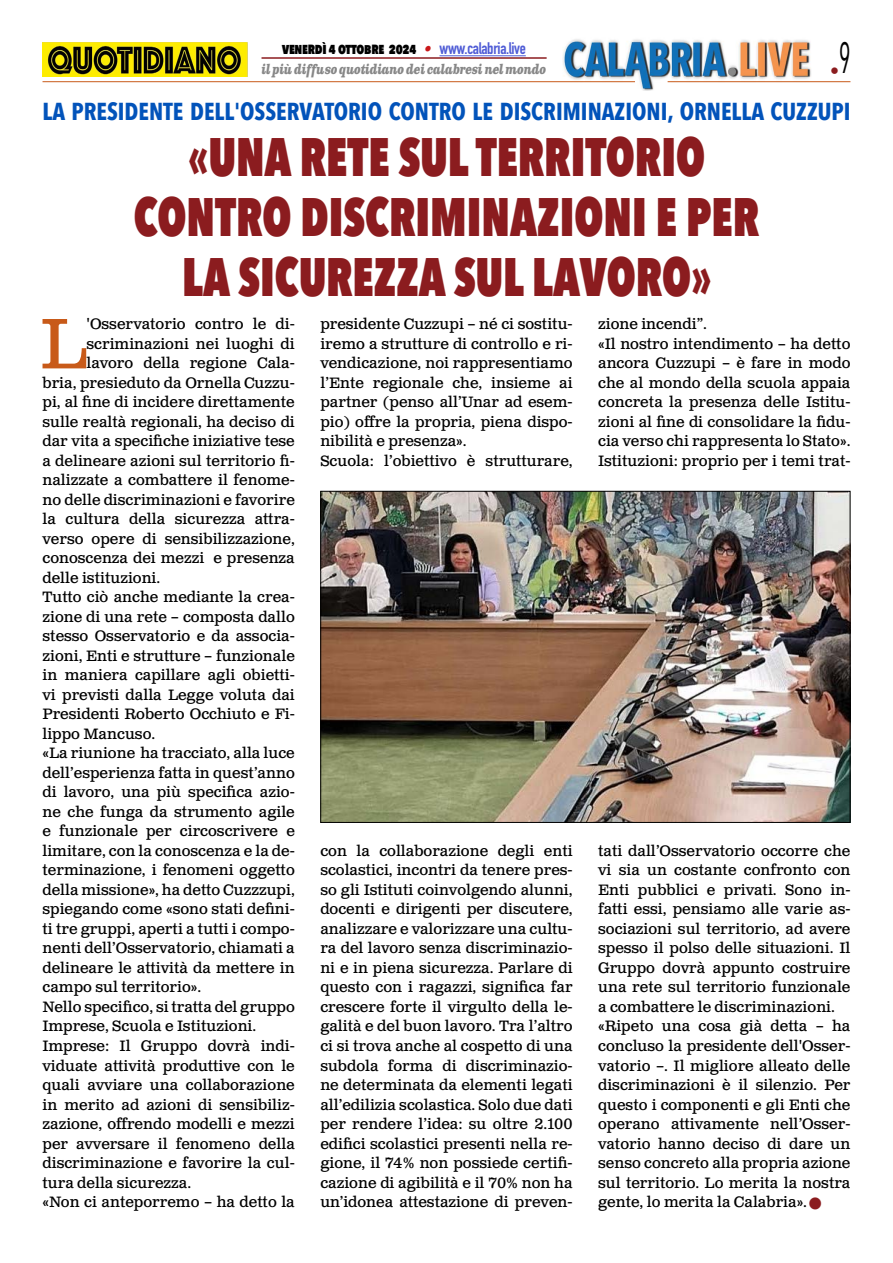
<style>
.page{position:relative;width:893px;height:1263px;background:#fff}
.page>*{position:absolute;margin:0;border:0;box-sizing:border-box;transform-origin:0 0}
.t1{font:71.25px "Clarendon Text Pro";color:#c85a19}
.t2{font:800 54px/60px "Avenir Next Condensed";color:#8b1c1f;text-align:center;scale:.84 1}
.t3{font:700 24.45px "Avenir Next Condensed";color:#0253ba;scale:.96 1}
.t4{font:18px "Avenir Next Condensed";color:#8b1c1f}
.t5{font:15px/19.5px "Clarendon Text Pro";color:#000}
.t6{font:800 15px "Avenir Next Condensed";letter-spacing:-.02em;color:#000;scale:.9 1}
.t7{font:italic 700 13.5px "Clarendon Text Pro";letter-spacing:-.04em;color:#878787;scale:.79 1}
.s1{font-family:"Clarendon Text Pro";font-weight:700;font-style:italic;color:#ca181a}
.s2{font-family:"DIN Condensed";font-weight:700;font-size:16.5px;color:#4f5cd6}
.s3{color:#8b1c1f}
</style>
<div class="page">
<img style="left:563px;top:39px;width:248px;height:51px">
<hr style="left:43px;top:81px;width:592px;height:1px;background:#c85a19">
<hr style="left:668px;top:81px;width:182px;height:1px;background:#c85a19">
<hr style="left:439px;top:55px;width:87px;height:1px;background:#4f5cd6">
<hr style="left:261px;top:57px;width:286px;height:2px;background:#8b1c1f">
<img style="left:43px;top:42px;width:204px;height:35px">
<img style="left:323px;top:493px;width:525px;height:328px">
<p class="t6" style="left:282px;top:39px;width:272px">venerdì 4 ottobre 2024 <span class="s1">•</span> <span class="s2">www.calabria.live</span></p>
<p class="t7" style="left:261px;top:61px;width:362px">il più diffuso quotidiano dei calabresi nel mondo</p>
<p class="t4" style="left:830px;top:55px;width:22px">•<sup>9</sup></p>
<h3 class="t3" style="left:43px;top:96px;width:843px">LA PRESIDENTE DELL'OSSERVATORIO CONTRO LE DISCRIMINAZIONI, ORNELLA CUZZUPI</h3>
<h2 class="t2" style="left:134px;top:126px;width:746px">«UNA RETE SUL TERRITORIO<br>CONTRO DISCRIMINAZIONI E PER<br>LA SICUREZZA SUL LAVORO»</h2>
<h1 class="t1" style="left:40px;top:301px;width:48px">L</h1>
<p class="t5" style="left:86px;top:315px;width:210px">'Osservatorio contro le di-</p>
<p class="t5" style="left:86px;top:335px;width:210px">scriminazioni nei luoghi di</p>
<p class="t5" style="left:86px;top:354px;width:210px">lavoro della regione Cala-</p>
<p class="t5" style="left:43px;top:374px;width:254px">bria, presieduto da Ornella Cuzzu-</p>
<p class="t5" style="left:43px;top:393px;width:254px">pi, al fine di incidere direttamente</p>
<p class="t5" style="left:43px;top:413px;width:254px">sulle realtà regionali, ha deciso di</p>
<p class="t5" style="left:43px;top:432px;width:254px">dar vita a specifiche iniziative tese</p>
<p class="t5" style="left:43px;top:452px;width:254px">a delineare azioni sul territorio fi-</p>
<p class="t5" style="left:43px;top:471px;width:254px">nalizzate a combattere il fenome-</p>
<p class="t5" style="left:43px;top:491px;width:254px">no delle discriminazioni e favorire</p>
<p class="t5" style="left:43px;top:510px;width:254px">la cultura della sicurezza attra-</p>
<p class="t5" style="left:43px;top:530px;width:254px">verso opere di sensibilizzazione,</p>
<p class="t5" style="left:43px;top:549px;width:254px">conoscenza dei mezzi e presenza</p>
<p class="t5" style="left:43px;top:569px;width:119px">delle istituzioni.</p>
<p class="t5" style="left:43px;top:588px;width:254px">Tutto ciò anche mediante la crea-</p>
<p class="t5" style="left:43px;top:608px;width:254px">zione di una rete – composta dallo</p>
<p class="t5" style="left:43px;top:627px;width:254px">stesso Osservatorio e da associa-</p>
<p class="t5" style="left:43px;top:647px;width:254px">zioni, Enti e strutture – funzionale</p>
<p class="t5" style="left:43px;top:666px;width:254px">in maniera capillare agli obietti-</p>
<p class="t5" style="left:43px;top:686px;width:254px">vi previsti dalla Legge voluta dai</p>
<p class="t5" style="left:43px;top:705px;width:254px">Presidenti Roberto Occhiuto e Fi-</p>
<p class="t5" style="left:43px;top:725px;width:114px">lippo Mancuso.</p>
<p class="t5" style="left:43px;top:744px;width:254px">«La riunione ha tracciato, alla luce</p>
<p class="t5" style="left:43px;top:764px;width:254px">dell’esperienza fatta in quest’anno</p>
<p class="t5" style="left:43px;top:783px;width:254px">di lavoro, una più specifica azio-</p>
<p class="t5" style="left:43px;top:803px;width:254px">ne che funga da strumento agile</p>
<p class="t5" style="left:43px;top:822px;width:254px">e funzionale per circoscrivere e</p>
<p class="t5" style="left:43px;top:842px;width:254px">limitare, con la conoscenza e la de-</p>
<p class="t5" style="left:43px;top:861px;width:254px">terminazione, i fenomeni oggetto</p>
<p class="t5" style="left:43px;top:881px;width:254px">della missione», ha detto Cuzzzupi,</p>
<p class="t5" style="left:43px;top:900px;width:254px">spiegando come «sono stati defini-</p>
<p class="t5" style="left:43px;top:920px;width:254px">ti tre gruppi, aperti a tutti i compo-</p>
<p class="t5" style="left:43px;top:939px;width:254px">nenti dell’Osservatorio, chiamati a</p>
<p class="t5" style="left:43px;top:959px;width:254px">delineare le attività da mettere in</p>
<p class="t5" style="left:43px;top:978px;width:160px">campo sul territorio».</p>
<p class="t5" style="left:43px;top:998px;width:254px">Nello specifico, si tratta del gruppo</p>
<p class="t5" style="left:43px;top:1017px;width:215px">Imprese, Scuola e Istituzioni.</p>
<p class="t5" style="left:43px;top:1037px;width:254px">Imprese: Il Gruppo dovrà indi-</p>
<p class="t5" style="left:43px;top:1056px;width:254px">viduate attività produttive con le</p>
<p class="t5" style="left:43px;top:1076px;width:254px">quali avviare una collaborazione</p>
<p class="t5" style="left:43px;top:1095px;width:254px">in merito ad azioni di sensibiliz-</p>
<p class="t5" style="left:43px;top:1115px;width:254px">zazione, offrendo modelli e mezzi</p>
<p class="t5" style="left:43px;top:1134px;width:254px">per avversare il fenomeno della</p>
<p class="t5" style="left:43px;top:1154px;width:254px">discriminazione e favorire la cul-</p>
<p class="t5" style="left:43px;top:1173px;width:150px">tura della sicurezza.</p>
<p class="t5" style="left:43px;top:1193px;width:254px">«Non ci anteporremo – ha detto la</p>
<p class="t5" style="left:320px;top:315px;width:254px">presidente Cuzzupi – né ci sostitu&shy;iremo a strutture di controllo e ri&shy;vendicazione, noi rappresentiamo l’Ente regionale che, insieme ai partner (penso all’Unar ad esem&shy;pio) offre la propria, piena dispo&shy;nibilità e presenza».<br>Scuola: l’obiettivo è strutturare,</p>
<p class="t5" style="left:598px;top:315px;width:254px">zione incendi”.<br>«Il nostro intendimento – ha detto ancora Cuzzupi – è fare in modo che al mondo della scuola appaia concreta la presenza delle Istitu&shy;zioni al fine di consolidare la fidu&shy;cia verso chi rappresenta lo Stato».<br>Istituzioni: proprio per i temi trat-</p>
<p class="t5" style="left:320px;top:842px;width:254px;text-align:justify">con la collaborazione degli enti scolastici, incontri da tenere pres&shy;so gli Istituti coinvolgendo alunni, docenti e dirigenti per discutere, analizzare e valorizzare una cultu&shy;ra del lavoro senza discriminazio&shy;ni e in piena sicurezza. Parlare di questo con i ragazzi, significa far crescere forte il virgulto della le&shy;galità e del buon lavoro. Tra l’altro ci si trova anche al cospetto di una subdola forma di discriminazio&shy;ne determinata da elementi legati all’edilizia scolastica. Solo due dati per rendere l’idea: su oltre 2.100 edifici scolastici presenti nella re&shy;gione, il 74% non possiede certifi&shy;cazione di agibilità e il 70% non ha un’idonea attestazione di preven-</p>
<p class="t5" style="left:598px;top:842px;width:254px">tati dall’Osservatorio occorre che vi sia un costante confronto con Enti pubblici e privati. Sono in&shy;fatti essi, pensiamo alle varie as&shy;sociazioni sul territorio, ad avere spesso il polso delle situazioni. Il Gruppo dovrà appunto costruire una rete sul territorio funzionale a combattere le discriminazioni. «Ripeto una cosa già detta – ha concluso la presidente dell'Osser&shy;vatorio –. Il migliore alleato delle discriminazioni è il silenzio. Per questo i componenti e gli Enti che operano attivamente nell’Osser&shy;vatorio hanno deciso di dare un senso concreto alla propria azione sul territorio. Lo merita la nostra gente, lo merita la Calabria». <span class="s3">■</span></p>
</div>
